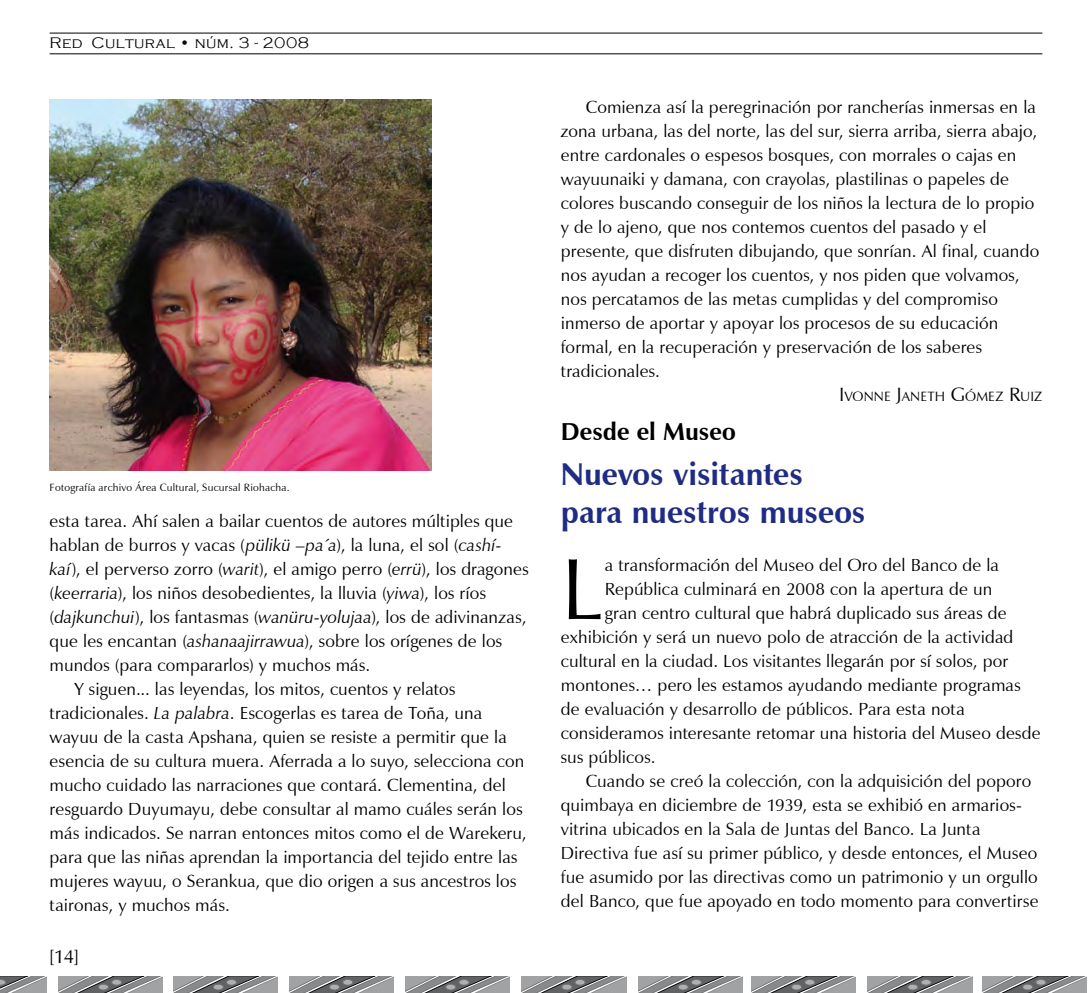
<style>
.page{position:relative;width:1092px;height:993px;background:#fff}
.page>*{position:absolute;margin:0;border:0;box-sizing:border-box;transform-origin:0 0}
.t1{font:87.67px "Zapf Humanist 601 BT";color:#000}
.t2{font:700 31.5px/37.8px "Zapf Humanist 601 BT";letter-spacing:-.005em;color:#1f2c83}
.t3{font:700 24.5px "Zapf Humanist 601 BT";color:#000}
.t4{font:19.25px "Zapf Humanist 601 BT";color:#000}
.t5{font:17.5px/24px "Zapf Humanist 601 BT";letter-spacing:.01em;color:#000}
.t6{font:300 15.75px "Copperplate Gothic";letter-spacing:.025em;color:#000}
.t7{font:13.47px "Zapf Humanist 601 BT";letter-spacing:.005em;color:#000}
.t8{font:10.5px "Zapf Humanist 601 BT";letter-spacing:.025em;color:#000}
.s1{font-style:italic}
.s2{font-size:19.25px}
</style>
<div class="page">
<hr style="left:50px;top:33px;width:992px;height:1px;background:#000">
<hr style="left:50px;top:53px;width:992px;height:1px;background:#000">
<svg style="left:0;top:976px;width:47px;height:16px"></svg>
<svg style="left:58px;top:976px;width:105px;height:16px;background:#8c8d8f"></svg>
<svg style="left:112px;top:979px;width:10px;height:5px"></svg>
<div style="left:111px;top:978px;width:11px;height:7px;border:1px solid #707173;border-radius:50%"></div>
<div style="left:98px;top:983px;width:10px;height:6px;background:#afafaf;border-radius:50%"></div>
<div style="left:98px;top:983px;width:11px;height:7px;border:1px solid #707173;border-radius:50%"></div>
<svg style="left:173px;top:976px;width:104px;height:16px;background:#8c8d8e"></svg>
<svg style="left:226px;top:979px;width:10px;height:5px"></svg>
<div style="left:226px;top:978px;width:11px;height:7px;border:1px solid #707173;border-radius:50%"></div>
<div style="left:213px;top:983px;width:10px;height:6px;background:#afafaf;border-radius:50%"></div>
<div style="left:213px;top:983px;width:11px;height:7px;border:1px solid #707173;border-radius:50%"></div>
<svg style="left:289px;top:976px;width:104px;height:16px;background:#8c8d8e"></svg>
<svg style="left:342px;top:979px;width:11px;height:5px"></svg>
<div style="left:342px;top:978px;width:11px;height:7px;border:1px solid #707173;border-radius:50%"></div>
<div style="left:329px;top:983px;width:10px;height:6px;background:#afafaf;border-radius:50%"></div>
<div style="left:329px;top:983px;width:11px;height:7px;border:1px solid #707173;border-radius:50%"></div>
<svg style="left:405px;top:976px;width:105px;height:16px;background:#8c8d8f"></svg>
<div style="left:459px;top:979px;width:10px;height:5px;background:#afafaf;border-radius:50%"></div>
<div style="left:458px;top:978px;width:11px;height:7px;border:1px solid #707173;border-radius:50%"></div>
<div style="left:445px;top:983px;width:11px;height:6px;background:#afafaf;border-radius:50%"></div>
<div style="left:445px;top:983px;width:11px;height:7px;border:1px solid #707173;border-radius:50%"></div>
<svg style="left:522px;top:976px;width:104px;height:16px;background:#8c8d8e"></svg>
<div style="left:575px;top:979px;width:10px;height:5px;background:#afafaf;border-radius:50%"></div>
<div style="left:574px;top:978px;width:11px;height:7px;border:1px solid #707173;border-radius:50%"></div>
<div style="left:561px;top:983px;width:11px;height:6px;background:#afafaf;border-radius:50%"></div>
<div style="left:561px;top:983px;width:11px;height:7px;border:1px solid #707173;border-radius:50%"></div>
<svg style="left:638px;top:976px;width:104px;height:16px;background:#8c8d8e"></svg>
<svg style="left:691px;top:979px;width:10px;height:5px"></svg>
<div style="left:690px;top:978px;width:11px;height:7px;border:1px solid #707173;border-radius:50%"></div>
<div style="left:678px;top:983px;width:10px;height:6px;background:#afafaf;border-radius:50%"></div>
<div style="left:677px;top:983px;width:11px;height:7px;border:1px solid #707173;border-radius:50%"></div>
<svg style="left:751px;top:976px;width:104px;height:16px;background:#8c8d8e"></svg>
<div style="left:804px;top:979px;width:10px;height:5px;background:#afafaf;border-radius:50%"></div>
<div style="left:804px;top:978px;width:11px;height:7px;border:1px solid #707173;border-radius:50%"></div>
<div style="left:791px;top:983px;width:10px;height:6px;background:#afafaf;border-radius:50%"></div>
<div style="left:791px;top:983px;width:11px;height:7px;border:1px solid #707173;border-radius:50%"></div>
<svg style="left:867px;top:976px;width:104px;height:16px;background:#8c8d8e"></svg>
<div style="left:920px;top:979px;width:11px;height:5px;background:#afafaf;border-radius:50%"></div>
<div style="left:920px;top:978px;width:11px;height:7px;border:1px solid #707173;border-radius:50%"></div>
<div style="left:907px;top:983px;width:10px;height:6px;background:#afafaf;border-radius:50%"></div>
<div style="left:907px;top:983px;width:11px;height:7px;border:1px solid #707173;border-radius:50%"></div>
<svg style="left:982px;top:976px;width:104px;height:16px;background:#8c8d8f"></svg>
<div style="left:1035px;top:979px;width:10px;height:5px;background:#afafaf;border-radius:50%"></div>
<div style="left:1035px;top:978px;width:11px;height:7px;border:1px solid #707173;border-radius:50%"></div>
<div style="left:1022px;top:983px;width:10px;height:6px;background:#afafaf;border-radius:50%"></div>
<div style="left:1022px;top:983px;width:11px;height:7px;border:1px solid #707173;border-radius:50%"></div>
<img style="left:50px;top:99px;width:382px;height:371px">
<p class="t6" style="left:50px;top:35px;width:261px">Red Cultural • núm. 3 - 2008</p>
<p class="t8" style="left:50px;top:480px;width:241px">Fotografía archivo Área Cultural, Sucursal Riohacha.</p>
<p class="t5" style="left:50px;top:509px;width:465px">esta tarea. Ahí salen a bailar cuentos de autores múltiples que</p>
<p class="t5" style="left:50px;top:533px;width:453px">hablan de burros y vacas (<span class="s1">pülikü –pa´a</span>), la luna, el sol (<span class="s1">cashí-</span></p>
<p class="t5" style="left:50px;top:557px;width:480px"><span class="s1">kaí</span>), el perverso zorro (<span class="s1">warit</span>), el amigo perro (<span class="s1">errü</span>), los dragones</p>
<p class="t5" style="left:50px;top:581px;width:438px">(<span class="s1">keerraria</span>), los niños desobedientes, la lluvia (<span class="s1">yiwa</span>), los ríos</p>
<p class="t5" style="left:50px;top:605px;width:478px">(<span class="s1">dajkunchui</span>), los fantasmas (<span class="s1">wanüru-yolujaa</span>), los de adivinanzas,</p>
<p class="t5" style="left:50px;top:629px;width:454px">que les encantan (<span class="s1">ashanaajirrawua</span>), sobre los orígenes de los</p>
<p class="t5" style="left:50px;top:653px;width:322px">mundos (para compararlos) y muchos más.</p>
<p class="t5" style="left:74px;top:677px;width:382px">Y siguen... las leyendas, los mitos, cuentos y relatos</p>
<p class="t5" style="left:50px;top:701px;width:434px">tradicionales. <span class="s1">La palabra</span>. Escogerlas es tarea de Toña, una</p>
<p class="t5" style="left:50px;top:724px;width:458px">wayuu de la casta Apshana, quien se resiste a permitir que la</p>
<p class="t5" style="left:50px;top:748px;width:476px">esencia de su cultura muera. Aferrada a lo suyo, selecciona con</p>
<p class="t5" style="left:50px;top:772px;width:458px">mucho cuidado las narraciones que contará. Clementina, del</p>
<p class="t5" style="left:50px;top:796px;width:474px">resguardo Duyumayu, debe consultar al mamo cuáles serán los</p>
<p class="t5" style="left:50px;top:820px;width:478px">más indicados. Se narran entonces mitos como el de Warekeru,</p>
<p class="t5" style="left:50px;top:844px;width:469px">para que las niñas aprendan la importancia del tejido entre las</p>
<p class="t5" style="left:50px;top:868px;width:468px">mujeres wayuu, o Serankua, que dio origen a sus ancestros los</p>
<p class="t5" style="left:50px;top:892px;width:182px">taironas, y muchos más.</p>
<p class="t4" style="left:50px;top:944px;width:31px">[14]</p>
<p class="t5" style="left:561px;top:95px;width:480px;text-indent:25px">Comienza así la peregrinación por rancherías inmersas en la zona urbana, las del norte, las del sur, sierra arriba, sierra abajo, entre cardonales o espesos bosques, con morrales o cajas en wayuunaiki y damana, con crayolas, plastilinas o papeles de colores buscando conseguir de los niños la lectura de lo propio y de lo ajeno, que nos contemos cuentos del pasado y el presente, que disfruten dibujando, que sonrían. Al final, cuando nos ayudan a recoger los cuentos, y nos piden que volvamos, nos percatamos de las metas cumplidas y del compromiso inmerso de aportar y apoyar los procesos de su educación formal, en la recuperación y preservación de los saberes tradicionales.</p>
<p class="t7" style="left:839px;top:387px;width:205px"><span class="s2">I</span>vonne <span class="s2">J</span>aneth <span class="s2">G</span>ómez <span class="s2">R</span>uiz</p>
<h3 class="t3" style="left:561px;top:416px;width:176px">Desde el Museo</h3>
<h2 class="t2" style="left:561px;top:455px;width:306px">Nuevos visitantes para nuestros museos</h2>
<h1 class="t1" style="left:561px;top:534px;width:45px">L</h1>
<p class="t5" style="left:604px;top:553px;width:395px">a transformación del Museo del Oro del Banco de la</p>
<p class="t5" style="left:604px;top:577px;width:389px">República culminará en 2008 con la apertura de un</p>
<p class="t5" style="left:604px;top:601px;width:403px">gran centro cultural que habrá duplicado sus áreas de</p>
<p class="t5" style="left:561px;top:625px;width:454px">exhibición y será un nuevo polo de atracción de la actividad</p>
<p class="t5" style="left:561px;top:649px;width:449px">cultural en la ciudad. Los visitantes llegarán por sí solos, por</p>
<p class="t5" style="left:561px;top:673px;width:461px">montones… pero les estamos ayudando mediante programas</p>
<p class="t5" style="left:561px;top:697px;width:405px">de evaluación y desarrollo de públicos. Para esta nota</p>
<p class="t5" style="left:561px;top:720px;width:481px">consideramos interesante retomar una historia del Museo desde</p>
<p class="t5" style="left:561px;top:744px;width:96px">sus públicos.</p>
<p class="t5" style="left:585px;top:768px;width:447px">Cuando se creó la colección, con la adquisición del poporo</p>
<p class="t5" style="left:561px;top:792px;width:462px">quimbaya en diciembre de 1939, esta se exhibió en armarios-</p>
<p class="t5" style="left:561px;top:816px;width:421px">vitrina ubicados en la Sala de Juntas del Banco. La Junta</p>
<p class="t5" style="left:561px;top:840px;width:478px">Directiva fue así su primer público, y desde entonces, el Museo</p>
<p class="t5" style="left:561px;top:864px;width:478px">fue asumido por las directivas como un patrimonio y un orgullo</p>
<p class="t5" style="left:561px;top:888px;width:479px">del Banco, que fue apoyado en todo momento para convertirse</p>
</div>
